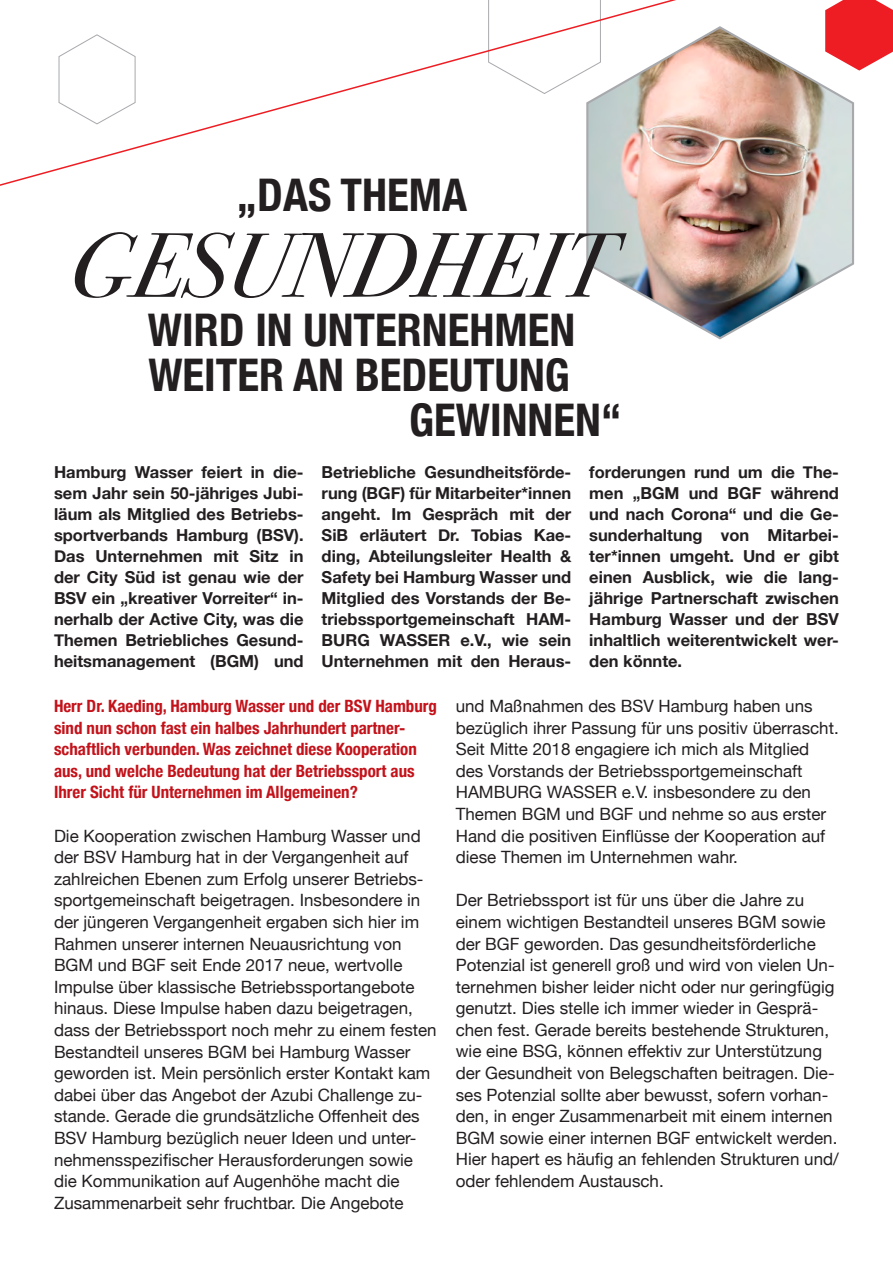
<style>
.page{position:relative;width:893px;height:1263px;background:#fff}
.page>*{position:absolute;margin:0;border:0;box-sizing:border-box;transform-origin:0 0}
.t1{font:italic 91.5px "Bodoni Svty Two OSITCTT";color:#231f20}
.t2{font:700 condensed 45px "Helvetica Neue";color:#231f20}
.t3{font:16.95px/21.6px "Helvetica Neue";color:#231f20}
.t4{font:700 condensed 16.95px/21.6px "Helvetica Neue";color:#c4121a}
.t5{font:700 16.5px/21px "Helvetica Neue";color:#231f20;text-align:justify}
</style>
<div class="page">
<svg style="left:0;top:0;width:893px;height:186px"></svg>
<img style="left:584px;top:25px;width:271px;height:315px">
<h2 class="t2" style="left:236px;top:157px;width:232px">„DAS THEMA</h2>
<h1 class="t1" style="left:70px;top:210px;width:544px">GESUNDHEIT</h1>
<h2 class="t2" style="left:148px;top:292px;width:429px">WIRD IN UNTERNEHMEN</h2>
<h2 class="t2" style="left:148px;top:337px;width:423px">WEITER AN BEDEUTUNG</h2>
<h2 class="t2" style="left:409px;top:382px;width:214px">GEWINNEN“</h2>
<p class="t5" style="left:54px;top:462px;width:251px">Hamburg Wasser feiert in die&shy;sem Jahr sein 50-jähriges Jubi&shy;läum als Mitglied des Betriebs&shy;sportverbands Hamburg (BSV).<br>Das Unternehmen mit Sitz in der City Süd ist genau wie der BSV ein „kreativer Vorreiter“ in&shy;nerhalb der Active City, was die Themen Betriebliches Gesund&shy;heitsmanagement (BGM) und</p>
<p class="t5" style="left:322px;top:462px;width:251px">Betriebliche Gesundheitsförde&shy;rung (BGF) für Mitarbeiter*innen angeht. Im Gespräch mit der SiB erläutert Dr. Tobias Kae&shy;ding, Abteilungsleiter Health &amp; Safety bei Hamburg Wasser und Mitglied des Vorstands der Be&shy;triebssportgemeinschaft HAM-BURG WASSER e.V., wie sein Unternehmen mit den Heraus-</p>
<p class="t5" style="left:589px;top:462px;width:251px">forderungen rund um die The&shy;men „BGM und BGF während und nach Corona“ und die Ge&shy;sunderhaltung von Mitarbei&shy;ter*innen umgeht. Und er gibt einen Ausblick, wie die lang&shy;jährige Partnerschaft zwischen Hamburg Wasser und der BSV inhaltlich weiterentwickelt wer&shy;den könnte.</p>
<p class="t4" style="left:54px;top:694px;width:385px">Herr Dr. Kaeding, Hamburg Wasser und der BSV Hamburg sind nun schon fast ein halbes Jahrhundert partner&shy;schaftlich verbunden. Was zeichnet diese Kooperation aus, und welche Bedeutung hat der Betriebssport aus Ihrer Sicht für Unternehmen im Allgemeinen?</p>
<p class="t3" style="left:54px;top:826px;width:384px">Die Kooperation zwischen Hamburg Wasser und der BSV Hamburg hat in der Vergangenheit auf zahlreichen Ebenen zum Erfolg unserer Betriebs&shy;sportgemeinschaft beigetragen. Insbesondere in der jüngeren Vergangenheit ergaben sich hier im Rahmen unserer internen Neuausrichtung von BGM und BGF seit Ende 2017 neue, wertvolle Impulse über klassische Betriebssportangebote hinaus. Diese Impulse haben dazu beigetragen, dass der Betriebssport noch mehr zu einem festen Bestandteil unseres BGM bei Hamburg Wasser geworden ist. Mein persönlich erster Kontakt kam dabei über das Angebot der Azubi Challenge zu&shy;stande. Gerade die grundsätzliche Offenheit des BSV Hamburg bezüglich neuer Ideen und unter&shy;nehmensspezifischer Herausforderungen sowie die Kommunikation auf Augenhöhe macht die Zusammenarbeit sehr fruchtbar. Die Angebote</p>
<p class="t3" style="left:456px;top:696px;width:384px">und Maßnahmen des BSV Hamburg haben uns bezüglich ihrer Passung für uns positiv überrascht.<br>Seit Mitte 2018 engagiere ich mich als Mitglied des Vorstands der Betriebssportgemeinschaft HAMBURG WASSER e.V. insbesondere zu den Themen BGM und BGF und nehme so aus erster Hand die positiven Einflüsse der Kooperation auf diese Themen im Unternehmen wahr.</p>
<p class="t3" style="left:456px;top:890px;width:385px">Der Betriebssport ist für uns über die Jahre zu einem wichtigen Bestandteil unseres BGM sowie der BGF geworden. Das gesundheitsförderliche Potenzial ist generell groß und wird von vielen Un&shy;ternehmen bisher leider nicht oder nur geringfügig genutzt. Dies stelle ich immer wieder in Gesprä&shy;chen fest. Gerade bereits bestehende Strukturen, wie eine BSG, können effektiv zur Unterstützung der Gesundheit von Belegschaften beitragen. Die&shy;ses Potenzial sollte aber bewusst, sofern vorhan&shy;den, in enger Zusammenarbeit mit einem internen BGM sowie einer internen BGF entwickelt werden.<br>Hier hapert es häufig an fehlenden Strukturen und/ oder fehlendem Austausch.</p>
</div>
